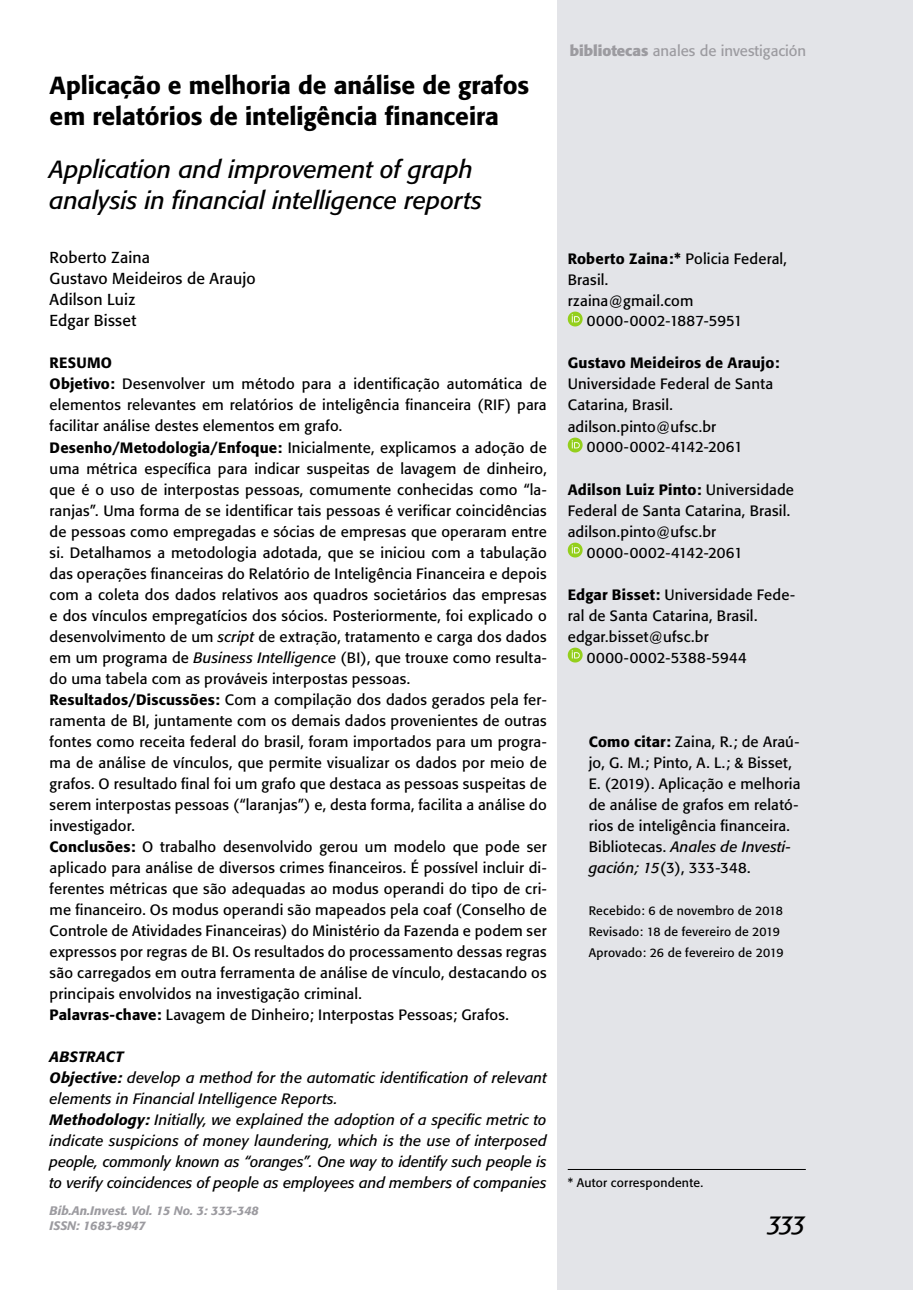
<style>
.page{position:relative;width:913px;height:1290px;background:#fff}
.page>*{position:absolute;margin:0;border:0;box-sizing:border-box;transform-origin:0 0}
.t1{font:500 24.5px/31.5px "Formata";letter-spacing:-.005em;color:#000}
.t2{font:italic 24.5px/31.5px "Formata";letter-spacing:-.005em;color:#000}
.t3{font:15.75px/21px "Formata";letter-spacing:.01em;color:#000}
.t4{font:14.88px/21px "Formata";letter-spacing:.01em;color:#000}
.t5{font:italic 14.88px/21px "Formata";letter-spacing:.01em;color:#000}
.t6{font:500 14.88px "Formata";letter-spacing:.015em;color:#000}
.t7{font:14.88px "Formata";color:#9c9ba0}
.t8{font:12.25px/21px "Formata";letter-spacing:.02em;color:#000}
.t9{font:italic 500 12.25px "Formata";color:#9c9ba0}
.s1{font-weight:500}
.s2{font-style:italic}
.s3{font-weight:700}
.s4{font-weight:400}
</style>
<div class="page">
<div style="left:557px;top:0;width:356px;height:1290px;background:#e3e4e8"></div>
<svg style="left:568px;top:312px;width:14px;height:14px"></svg>
<svg style="left:568px;top:438px;width:14px;height:14px"></svg>
<svg style="left:568px;top:543px;width:14px;height:14px"></svg>
<svg style="left:568px;top:648px;width:14px;height:14px"></svg>
<hr style="left:568px;top:1169px;width:238px;height:1px;background:#000">
<h1 class="t1" style="left:50px;top:69px;width:481px">Aplicação e melhoria de análise de grafos em relatórios de inteligência financeira</h1>
<h1 class="t2" style="left:50px;top:154px;width:434px">Application and improvement of graph analysis in financial intelligence reports</h1>
<p class="t3" style="left:50px;top:247px;width:208px">Roberto Zaina<br>Gustavo Meideiros de Araujo<br>Adilson Luiz<br>Edgar Bisset</p>
<p class="t4" style="left:50px;top:353px;width:499px"><span class="s1">RESUMO<br>Objetivo:</span> Desenvolver um método para a identificação automática de elementos relevantes em relatórios de inteligência financeira (RIF) para facilitar análise destes elementos em grafo.<br><span class="s1">Desenho/Metodologia/Enfoque:</span> Inicialmente, explicamos a adoção de uma métrica específica para indicar suspeitas de lavagem de dinheiro, que é o uso de interpostas pessoas, comumente conhecidas como “la&shy;ranjas”. Uma forma de se identificar tais pessoas é verificar coincidências de pessoas como empregadas e sócias de empresas que operaram entre si. Detalhamos a metodologia adotada, que se iniciou com a tabulação das operações financeiras do Relatório de Inteligência Financeira e depois com a coleta dos dados relativos aos quadros societários das empresas e dos vínculos empregatícios dos sócios. Posteriormente, foi explicado o desenvolvimento de um <span class="s2">script</span> de extração, tratamento e carga dos dados em um programa de <span class="s2">Business Intelligence</span> (BI), que trouxe como resulta&shy;do uma tabela com as prováveis interpostas pessoas.<br><span class="s1">Resultados/Discussões:</span> Com a compilação dos dados gerados pela fer&shy;ramenta de BI, juntamente com os demais dados provenientes de outras fontes como receita federal do brasil, foram importados para um progra&shy;ma de análise de vínculos, que permite visualizar os dados por meio de grafos. O resultado final foi um grafo que destaca as pessoas suspeitas de serem interpostas pessoas (“laranjas”) e, desta forma, facilita a análise do investigador.<br><span class="s1">Conclusões:</span> O trabalho desenvolvido gerou um modelo que pode ser aplicado para análise de diversos crimes financeiros. É possível incluir di&shy;ferentes métricas que são adequadas ao modus operandi do tipo de cri&shy;me financeiro. Os modus operandi são mapeados pela coaf (Conselho de Controle de Atividades Financeiras) do Ministério da Fazenda e podem ser expressos por regras de BI. Os resultados do processamento dessas regras são carregados em outra ferramenta de análise de vínculo, destacando os principais envolvidos na investigação criminal.<br><span class="s1">Palavras-chave:</span> Lavagem de Dinheiro; Interpostas Pessoas; Grafos.</p>
<p class="t5" style="left:50px;top:1046px;width:499px"><span class="s1">ABSTRACT<br>Objective:</span> develop a method for the automatic identification of relevant elements in Financial Intelligence Reports.<br><span class="s1">Methodology:</span> Initially, we explained the adoption of a specific metric to indicate suspicions of money laundering, which is the use of interposed people, commonly known as “oranges”. One way to identify such people is to verify coincidences of people as employees and members of companies</p>
<p class="t9" style="left:50px;top:1203px;width:211px">Bib.An.Invest. Vol. 15 No. 3: 333-348</p>
<p class="t9" style="left:50px;top:1218px;width:97px">ISSN: 1683-8947</p>
<p class="t7" style="left:570px;top:42px;width:238px"><span class="s3">bibliotecas</span> anales de investigación</p>
<p class="t4" style="left:568px;top:248px;width:221px"><span class="s1">Roberto Zaina:*</span> Policia Federal,</p>
<p class="t4" style="left:568px;top:269px;width:42px">Brasil.</p>
<p class="t4" style="left:568px;top:290px;width:127px">rzaina@gmail.com</p>
<p class="t4" style="left:587px;top:311px;width:157px">0000-0002-1887-5951</p>
<p class="t6" style="left:568px;top:354px;width:213px">Gustavo Meideiros de Araujo:</p>
<p class="t4" style="left:568px;top:374px;width:207px">Universidade Federal de Santa</p>
<p class="t4" style="left:568px;top:395px;width:107px">Catarina, Brasil.</p>
<p class="t4" style="left:568px;top:416px;width:150px">adilson.pinto@ufsc.br</p>
<p class="t4" style="left:587px;top:437px;width:157px">0000-0002-4142-2061</p>
<p class="t6" style="left:568px;top:480px;width:228px">Adilson Luiz Pinto: <span class="s4">Universidade</span></p>
<p class="t4" style="left:568px;top:500px;width:224px">Federal de Santa Catarina, Brasil.</p>
<p class="t4" style="left:568px;top:521px;width:150px">adilson.pinto@ufsc.br</p>
<p class="t4" style="left:587px;top:542px;width:157px">0000-0002-4142-2061</p>
<p class="t4" style="left:568px;top:584px;width:229px"><span class="s1">Edgar Bisset:</span> Universidade Fede-</p>
<p class="t4" style="left:568px;top:605px;width:191px">ral de Santa Catarina, Brasil.</p>
<p class="t4" style="left:568px;top:626px;width:142px">edgar.bisset@ufsc.br</p>
<p class="t4" style="left:587px;top:647px;width:161px">0000-0002-5388-5944</p>
<p class="t4" style="left:589px;top:731px;width:213px"><span class="s1">Como citar:</span> Zaina, R.; de Araú&shy;jo, G. M.; Pinto, A. L.; &amp; Bisset,<br>E. (2019). Aplicação e melhoria de análise de grafos em relató&shy;rios de inteligência financeira.<br>Bibliotecas. <span class="s2">Anales de Investi&shy;gación; 15</span>(3), 333-348.</p>
<p class="t8" style="left:589px;top:900px;width:196px">Recebido: 6 de novembro de 2018<br>Revisado: 18 de fevereiro de 2019<br>Aprovado: 26 de fevereiro de 2019</p>
<p class="t8" style="left:568px;top:1172px;width:137px">* Autor correspondente.</p>
</div>
